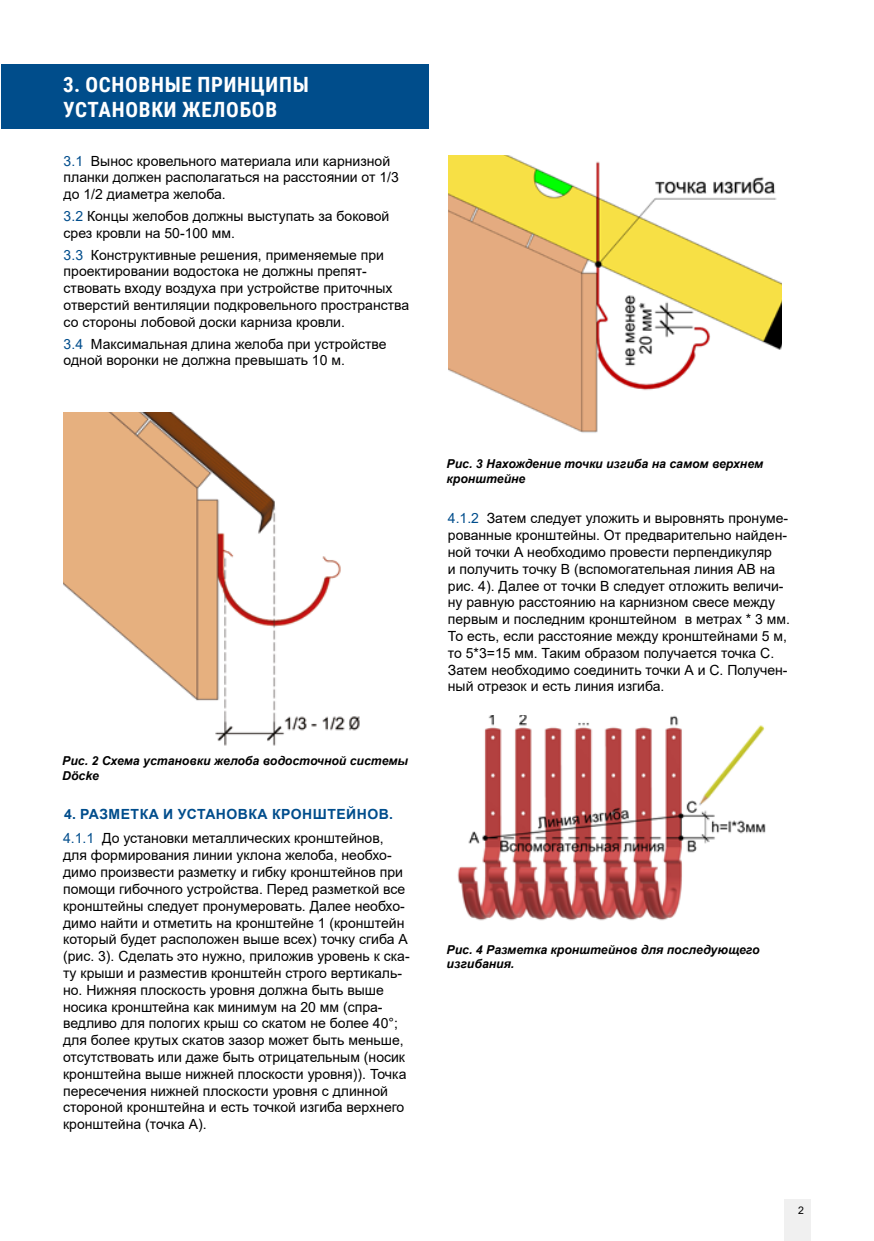
<style>
.page{position:relative;width:874px;height:1241px;background:#fff}
.page>*{position:absolute;margin:0;border:0;box-sizing:border-box;transform-origin:0 0}
.t1{font:700 21px/25.2px "Roboto Condensed";letter-spacing:.035em;color:#fff}
.t2{font:14px/16.8px "Arial";color:#000}
.t3{font:700 14px "Arial";letter-spacing:.035em;color:#004d8c}
.t4{font:italic 700 12.25px/14.7px "Arial";color:#000}
.t5{font:10.5px "Arial";color:#000}
.s1{color:#004d8c}
</style>
<div class="page">
<div style="left:784px;top:1198px;width:26px;height:42px;background:#f0f0f0"></div>
<img style="left:448px;top:155px;width:333px;height:278px">
<img style="left:457px;top:715px;width:309px;height:206px">
<div style="left:1px;top:64px;width:427px;height:64px;background:#004d8b"></div>
<img style="left:64px;top:412px;width:296px;height:333px">
<h1 class="t1" style="left:63px;top:71px;width:247px">3. ОСНОВНЫЕ ПРИНЦИПЫ<br>УСТАНОВКИ ЖЕЛОБОВ</h1>
<p class="t2" style="left:64px;top:152px;width:336px"><span class="s1">3.1</span> Вынос кровельного материала или карнизной планки должен располагаться на расстоянии от 1/3 до 1/2 диаметра желоба.</p>
<p class="t2" style="left:64px;top:207px;width:327px"><span class="s1">3.2</span> Концы желобов должны выступать за боковой срез кровли на 50-100 мм.</p>
<p class="t2" style="left:64px;top:246px;width:347px"><span class="s1">3.3</span> Конструктивные решения, применяемые при проектировании водостока не должны препят&shy;ствовать входу воздуха при устройстве приточных отверстий вентиляции подкровельного пространства со стороны лобовой доски карниза кровли.</p>
<p class="t2" style="left:64px;top:335px;width:324px"><span class="s1">3.4</span> Максимальная длина желоба при устройстве одной воронки не должна превышать 10 м.</p>
<p class="t4" style="left:62px;top:753px;width:347px">Рис. 2 Схема установки желоба водосточной системы<br>Döcke</p>
<p class="t3" style="left:64px;top:804px;width:330px">4. РАЗМЕТКА И УСТАНОВКА КРОНШТЕЙНОВ.</p>
<p class="t2" style="left:63px;top:830px;width:348px"><span class="s1">4.1.1</span> До установки металлических кронштейнов, для формирования линии уклона желоба, необхо&shy;димо произвести разметку и гибку кронштейнов при помощи гибочного устройства. Перед разметкой все кронштейны следует пронумеровать. Далее необхо&shy;димо найти и отметить на кронштейне 1 (кронштейн который будет расположен выше всех) точку сгиба А (рис. 3). Сделать это нужно, приложив уровень к ска&shy;ту крыши и разместив кронштейн строго вертикаль&shy;но. Нижняя плоскость уровня должна быть выше носика кронштейна как минимум на 20 мм (спра&shy;ведливо для пологих крыш со скатом не более 40°; для более крутых скатов зазор может быть меньше, отсутствовать или даже быть отрицательным (носик кронштейна выше нижней плоскости уровня)). Точка пересечения нижней плоскости уровня с длинной стороной кронштейна и есть точкой изгиба верхнего кронштейна (точка А).</p>
<p class="t4" style="left:446px;top:457px;width:318px">Рис. 3 Нахождение точки изгиба на самом верхнем кронштейне</p>
<p class="t2" style="left:447px;top:510px;width:343px"><span class="s1">4.1.2</span> Затем следует уложить и выровнять пронуме&shy;рованные кронштейны. От предварительно найден&shy;ной точки А необходимо провести перпендикуляр<br>и получить точку В (вспомогательная линия АВ на рис. 4). Далее от точки В следует отложить величи&shy;ну равную расстоянию на карнизном свесе между первым и последним кронштейном в метрах * 3 мм.<br>То есть, если расстояние между кронштейнами 5 м, то 5*3=15 мм. Таким образом получается точка С.<br>Затем необходимо соединить точки А и С. Получен&shy;ный отрезок и есть линия изгиба.</p>
<p class="t4" style="left:446px;top:942px;width:314px">Рис. 4 Разметка кронштейнов для последующего изгибания.</p>
<p class="t5" style="left:797px;top:1202px;width:7px">2</p>
</div>
